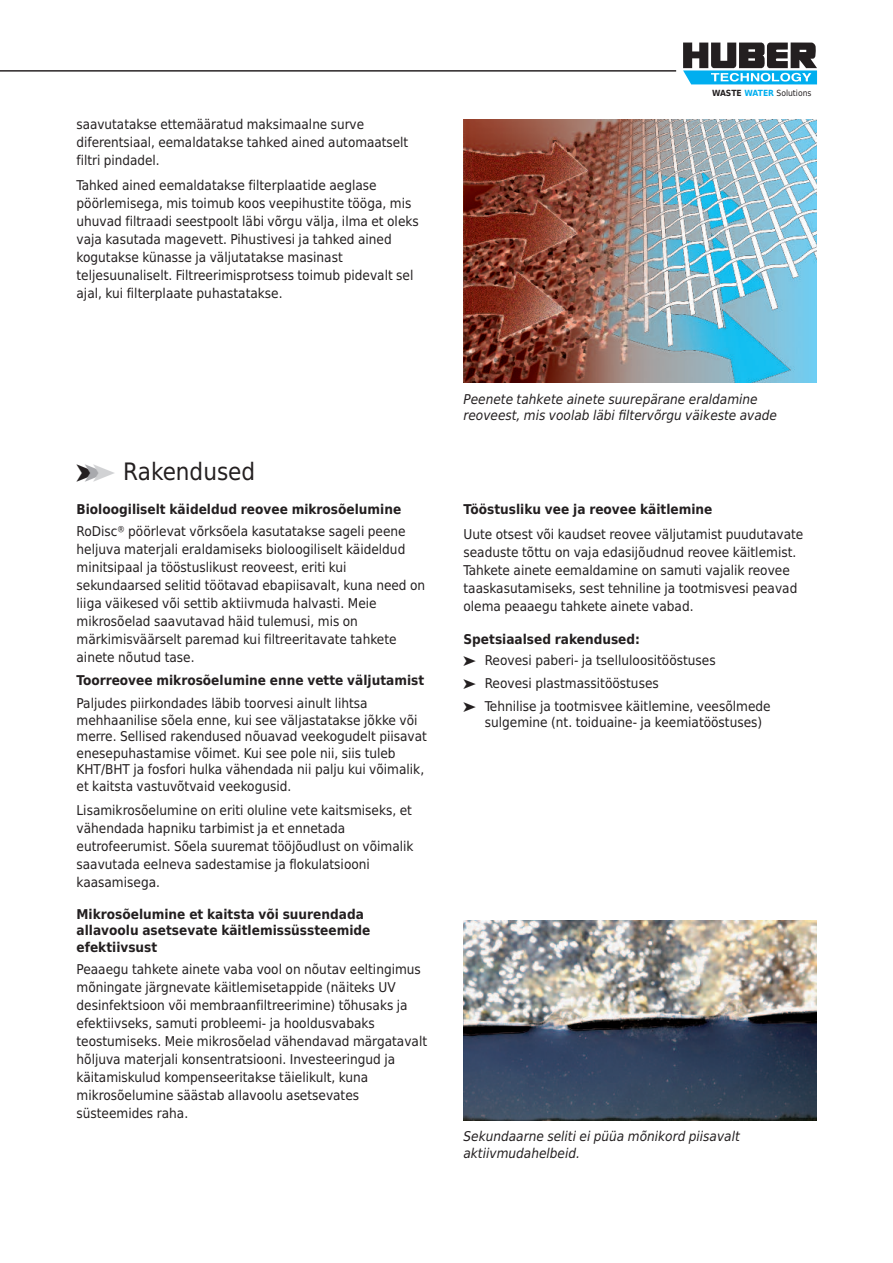
<style>
.page{position:relative;width:893px;height:1263px;background:#fff}
.page>*{position:absolute;margin:0;border:0;box-sizing:border-box;transform-origin:0 0}
.t1{font:24px "Huber Tec";color:#231f20}
.t2{font:13.5px/18px "Huber Tec";color:#231f20}
.t3{font:700 13.5px/16.5px "Huber Tec";color:#231f20}
.t4{font:italic 13.5px/16.5px "Huber Tec";color:#231f20}
.t5{font:8.55px "Huber Tec";color:#231f20}
.s1{font-weight:700}
.s2{font-weight:700;color:#00aeef}
.s3{color:#a8a9ad}
.s4{color:#d1d2d4}
</style>
<div class="page">
<svg style="left:683px;top:43px;width:134px;height:41px"></svg>
<hr style="left:0;top:71px;width:676px;height:1px;background:#231f20">
<img style="left:463px;top:119px;width:353px;height:264px">
<img style="left:463px;top:921px;width:353px;height:199px">
<p class="t2" style="left:77px;top:116px;width:333px">saavutatakse ettemääratud maksimaalne surve diferentsiaal, eemaldatakse tahked ained automaatselt filtri pindadel.</p>
<p class="t2" style="left:77px;top:176px;width:344px">Tahked ained eemaldatakse filterplaatide aeglase pöörlemisega, mis toimub koos veepihustite tööga, mis uhuvad filtraadi seestpoolt läbi võrgu välja, ilma et oleks vaja kasutada magevett. Pihustivesi ja tahked ained kogutakse künasse ja väljutatakse masinast teljesuunaliselt. Filtreerimisprotsess toimub pidevalt sel ajal, kui filterplaate puhastatakse.</p>
<p class="t5" style="left:712px;top:86px;width:101px"><span class="s1">WASTE</span> <span class="s2">WATER</span> Solutions</p>
<h1 class="t1" style="left:77px;top:457px;width:180px">➤<span class="s3">➤</span><span class="s4">➤</span> Rakendused</h1>
<p class="t3" style="left:77px;top:501px;width:326px">Bioloogiliselt käideldud reovee mikrosõelumine</p>
<p class="t2" style="left:77px;top:523px;width:350px">RoDisc® pöörlevat võrksõela kasutatakse sageli peene heljuva materjali eraldamiseks bioloogiliselt käideldud minitsipaal ja tööstuslikust reoveest, eriti kui sekundaarsed selitid töötavad ebapiisavalt, kuna need on liiga väikesed või settib aktiivmuda halvasti. Meie mikrosõelad saavutavad häid tulemusi, mis on märkimisväärselt paremad kui filtreeritavate tahkete ainete nõutud tase.</p>
<p class="t3" style="left:77px;top:672px;width:349px">Toorreovee mikrosõelumine enne vette väljutamist</p>
<p class="t2" style="left:77px;top:695px;width:352px;line-height:16.5px">Paljudes piirkondades läbib toorvesi ainult lihtsa mehhaanilise sõela enne, kui see väljastatakse jõkke või merre. Sellised rakendused nõuavad veekogudelt piisavat enesepuhastamise võimet. Kui see pole nii, siis tuleb KHT/BHT ja fosfori hulka vähendada nii palju kui võimalik, et kaitsta vastuvõtvaid veekogusid.</p>
<p class="t2" style="left:77px;top:801px;width:339px">Lisamikrosõelumine on eriti oluline vete kaitsmiseks, et vähendada hapniku tarbimist ja et ennetada eutrofeerumist. Sõela suuremat tööjõudlust on võimalik saavutada eelneva sadestamise ja flokulatsiooni kaasamisega.</p>
<p class="t3" style="left:77px;top:905px;width:295px">Mikrosõelumine et kaitsta või suurendada allavoolu asetsevate käitlemissüssteemide efektiivsust</p>
<p class="t2" style="left:77px;top:960px;width:352px">Peaaegu tahkete ainete vaba vool on nõutav eeltingimus mõningate järgnevate käitlemisetappide (näiteks UV desinfektsioon või membraanfiltreerimine) tõhusaks ja efektiivseks, samuti probleemi- ja hooldusvabaks teostumiseks. Meie mikrosõelad vähendavad märgatavalt hõljuva materjali konsentratsiooni. Investeeringud ja käitamiskulud kompenseeritakse täielikult, kuna mikrosõelumine säästab allavoolu asetsevates süsteemides raha.</p>
<p class="t4" style="left:463px;top:391px;width:315px">Peenete tahkete ainete suurepärane eraldamine reoveest, mis voolab läbi filtervõrgu väikeste avade</p>
<p class="t3" style="left:463px;top:501px;width:250px">Tööstusliku vee ja reovee käitlemine</p>
<p class="t2" style="left:463px;top:525px;width:341px">Uute otsest või kaudset reovee väljutamist puudutavate seaduste tõttu on vaja edasijõudnud reovee käitlemist.<br>Tahkete ainete eemaldamine on samuti vajalik reovee taaskasutamiseks, sest tehniline ja tootmisvesi peavad olema peaaegu tahkete ainete vabad.</p>
<p class="t3" style="left:463px;top:631px;width:178px">Spetsiaalsed rakendused:</p>
<p class="t2" style="left:463px;top:649px;width:309px;line-height:23px">➤ Reovesi paberi- ja tselluloositööstuses<br>➤ Reovesi plastmassitööstuses<br>➤ Tehnilise ja tootmisvee käitlemine, veesõlmede</p>
<p class="t2" style="left:485px;top:713px;width:279px">sulgemine (nt. toiduaine- ja keemiatööstuses)</p>
<p class="t4" style="left:463px;top:1128px;width:278px">Sekundaarne seliti ei püüa mõnikord piisavalt aktiivmudahelbeid.</p>
</div>
